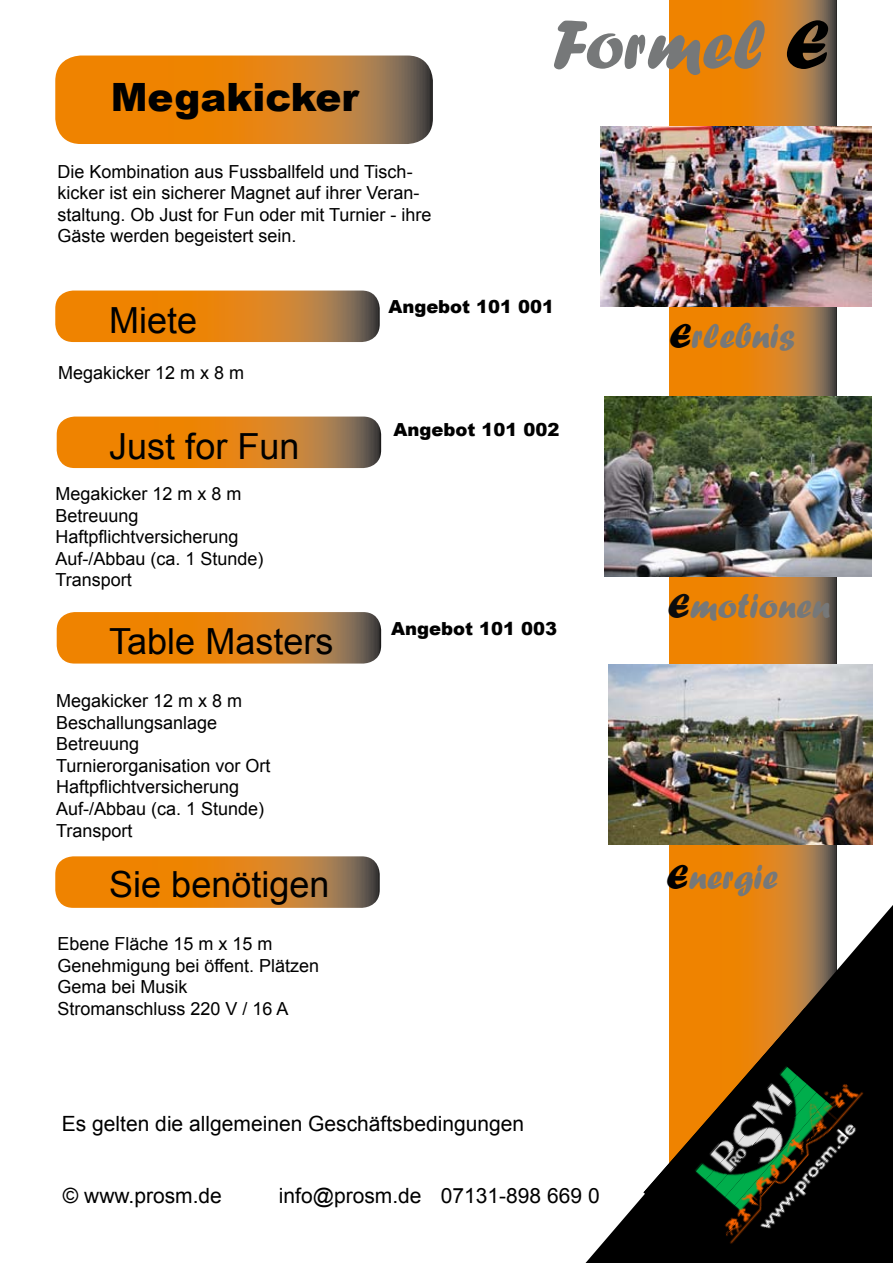
<style>
.page{position:relative;width:893px;height:1263px;background:#fff}
.page>*{position:absolute;margin:0;border:0;box-sizing:border-box;transform-origin:0 0}
.t1{font:72px "Forte";color:#767879}
.t2{font:900 39px "Arial";color:#000}
.t3{font:36px "Arial";color:#000}
.t4{font:36px "Forte";color:#767879}
.t5{font:21px "Arial";color:#000}
.t6{font:18px/21.6px "Arial";color:#000}
.t7{font:900 18px "Arial";color:#000}
.s1{color:#000}
.s2{color:#0c0c0d}
</style>
<div class="page">
<svg style="left:670px;top:0;width:166px;height:882px;background:#d37f1d"></svg>
<svg style="left:55px;top:56px;width:378px;height:88px;background:#d37f1c"></svg>
<svg style="left:55px;top:291px;width:325px;height:51px;background:#d37f1c"></svg>
<svg style="left:57px;top:612px;width:324px;height:51px;background:#d37f1c"></svg>
<svg style="left:55px;top:856px;width:325px;height:52px;background:#d3801e"></svg>
<svg style="left:57px;top:417px;width:324px;height:51px;background:#d37f1c"></svg>
<svg style="left:585px;top:882px;width:308px;height:381px"></svg>
<img style="left:643px;top:1008px;width:171px;height:193px">
<img style="left:653px;top:1016px;width:171px;height:193px">
<img style="left:662px;top:1025px;width:172px;height:193px">
<img style="left:672px;top:1033px;width:171px;height:193px">
<img style="left:682px;top:1042px;width:171px;height:193px">
<img style="left:692px;top:1050px;width:171px;height:193px">
<img style="left:701px;top:1059px;width:172px;height:193px">
<img style="left:711px;top:1067px;width:171px;height:193px">
<img style="left:721px;top:1076px;width:171px;height:187px">
<img style="left:731px;top:1084px;width:162px;height:179px">
<img style="left:740px;top:1093px;width:153px;height:170px">
<img style="left:608px;top:665px;width:264px;height:180px">
<img style="left:605px;top:396px;width:267px;height:180px">
<img style="left:601px;top:126px;width:270px;height:180px">
<h2 class="t2" style="left:111px;top:69px;width:250px">Megakicker</h2>
<p class="t6" style="left:57px;top:161px;width:376px">Die Kombination aus Fussballfeld und Tisch&shy;kicker ist ein sicherer Magnet auf ihrer Veran&shy;staltung. Ob Just for Fun oder mit Turnier - ihre Gäste werden begeistert sein.</p>
<h1 class="t1" style="left:552px;top:3px;width:279px">Formel <span class="s1">E</span></h1>
<h3 class="t3" style="left:109px;top:296px;width:90px">Miete</h3>
<p class="t6" style="left:58px;top:362px;width:188px">Megakicker 12 m x 8 m</p>
<h3 class="t3" style="left:109px;top:423px;width:192px">Just for Fun</h3>
<p class="t6" style="left:55px;top:483px;width:210px">Megakicker 12 m x 8 m<br>Betreuung<br>Haftpflichtversicherung<br>Auf-/Abbau (ca. 1 Stunde)<br>Transport</p>
<h3 class="t3" style="left:109px;top:618px;width:226px">Table Masters</h3>
<p class="t6" style="left:56px;top:690px;width:216px">Megakicker 12 m x 8 m<br>Beschallungsanlage<br>Betreuung<br>Turnierorganisation vor Ort<br>Haftpflichtversicherung<br>Auf-/Abbau (ca. 1 Stunde)<br>Transport</p>
<h3 class="t3" style="left:109px;top:861px;width:222px">Sie benötigen</h3>
<p class="t6" style="left:57px;top:933px;width:263px">Ebene Fläche 15 m x 15 m<br>Genehmigung bei öffent. Plätzen<br>Gema bei Musik<br>Stromanschluss 220 V / 16 A</p>
<p class="t7" style="left:388px;top:293px;width:167px">Angebot 101 001</p>
<p class="t7" style="left:394px;top:417px;width:167px">Angebot 101 002</p>
<p class="t7" style="left:391px;top:616px;width:167px">Angebot 101 003</p>
<p class="t5" style="left:62px;top:1110px;width:464px">Es gelten die allgemeinen Geschäftsbedingungen</p>
<p class="t5" style="left:63px;top:1181px;width:161px">© www.prosm.de</p>
<p class="t5" style="left:279px;top:1181px;width:322px">info@prosm.de 07131-898 669 0</p>
<h3 class="t4" style="left:669px;top:315px;width:128px"><span class="s1">E</span>rlebnis</h3>
<h3 class="t4" style="left:668px;top:585px;width:164px"><span class="s2">E</span>motionen</h3>
<h3 class="t4" style="left:666px;top:856px;width:113px"><span class="s1">E</span>nergie</h3>
</div>
